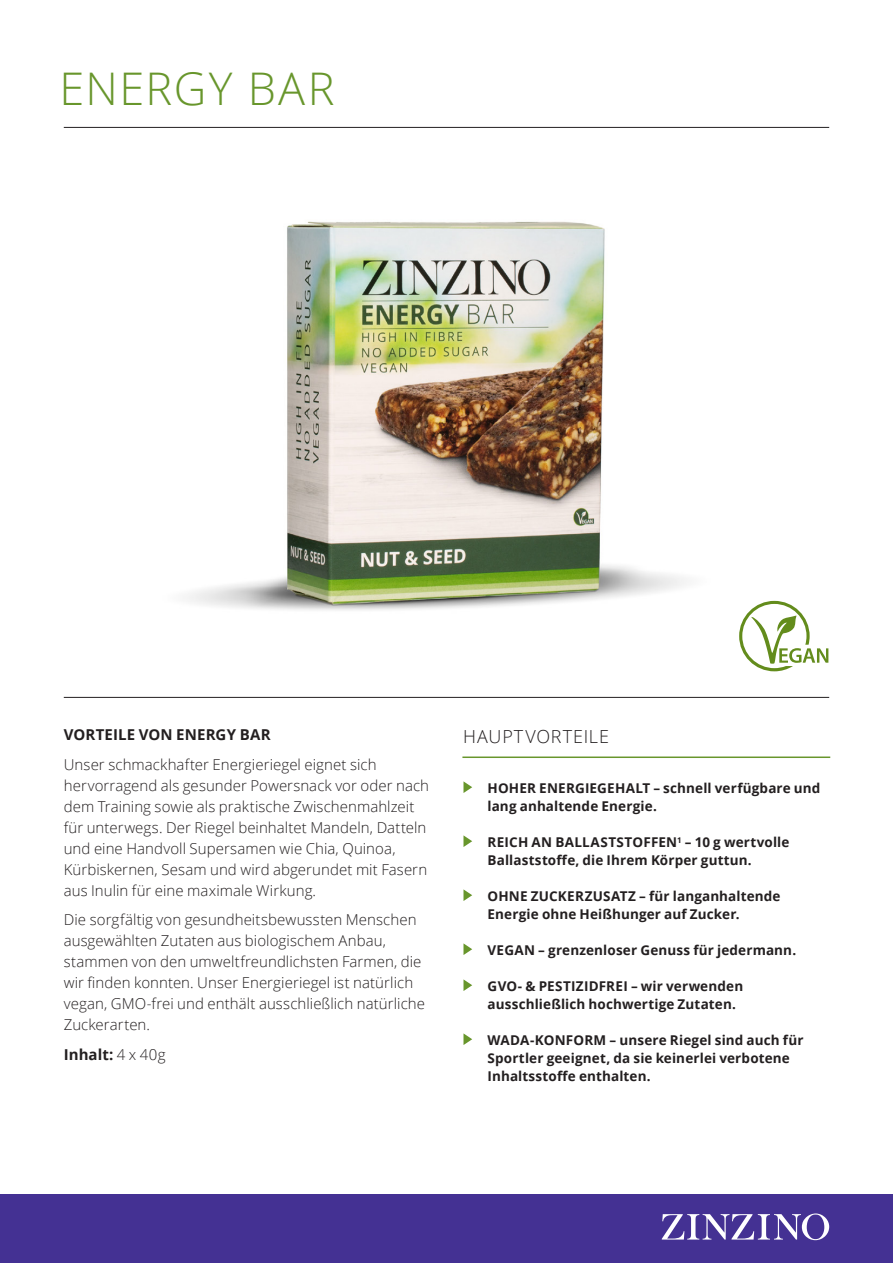
<style>
.page{position:relative;width:893px;height:1263px;background:#fff}
.page>*{position:absolute;margin:0;border:0;box-sizing:border-box;transform-origin:0 0}
.t1{font:300 45px "Open Sans";letter-spacing:.035em;color:#68962c}
.t2{font:300 18px "Open Sans";letter-spacing:.05em;color:#231f20}
.Brödtext_ingress_Lig{font:300 15px/21px "Open Sans";letter-spacing:.005em;color:#231f20}
.Brödtext_ingress_Lig-2{font:700 15px "Open Sans";letter-spacing:.005em;color:#231f20}
.Brödtext_Key_Benefit{font:700 13.5px/18px "Open Sans";letter-spacing:.01em;color:#231f20}
.s1{font-weight:300}
</style>
<div class="page">
<div style="left:0;top:1194px;width:893px;height:69px;background:#443193"></div>
<svg style="left:662px;top:1213px;width:167px;height:27px"></svg>
<img style="left:63px;top:126px;width:767px;height:572px">
<hr style="left:64px;top:697px;width:765px;height:1px;background:#231f20">
<hr style="left:64px;top:127px;width:765px;height:1px;background:#231f20">
<hr style="left:462px;top:756px;width:368px;height:2px;background:#68962c">
<svg style="left:739px;top:601px;width:89px;height:70px"></svg>
<svg style="left:463px;top:781px;width:9px;height:12px"></svg>
<svg style="left:463px;top:835px;width:9px;height:12px"></svg>
<svg style="left:463px;top:889px;width:9px;height:12px"></svg>
<svg style="left:463px;top:943px;width:9px;height:12px"></svg>
<svg style="left:463px;top:979px;width:9px;height:12px"></svg>
<svg style="left:463px;top:1033px;width:9px;height:12px"></svg>
<p class="t1" style="left:60px;top:57px;width:276px">ENERGY BAR</p>
<p class="Brödtext_ingress_Lig-2" style="left:64px;top:724px;width:208px">VORTEILE VON ENERGY BAR</p>
<p class="Brödtext_ingress_Lig" style="left:64px;top:753px;width:367px">Unser schmackhafter Energieriegel eignet sich hervorragend als gesunder Powersnack vor oder nach dem Training sowie als praktische Zwischenmahlzeit für unterwegs. Der Riegel beinhaltet Mandeln, Datteln und eine Handvoll Supersamen wie Chia, Quinoa, Kürbiskernen, Sesam und wird abgerundet mit Fasern aus Inulin für eine maximale Wirkung.</p>
<p class="Brödtext_ingress_Lig" style="left:64px;top:909px;width:363px">Die sorgfältig von gesundheitsbewussten Menschen ausgewählten Zutaten aus biologischem Anbau, stammen von den umweltfreundlichsten Farmen, die wir finden konnten. Unser Energieriegel ist natürlich vegan, GMO-frei und enthält ausschließlich natürliche Zuckerarten.</p>
<p class="Brödtext_ingress_Lig-2" style="left:64px;top:1044px;width:103px">Inhalt: <span class="s1">4 x 40g</span></p>
<p class="t2" style="left:463px;top:724px;width:147px">HAUPTVORTEILE</p>
<p class="Brödtext_Key_Benefit" style="left:487px;top:779px;width:334px">HOHER ENERGIEGEHALT – schnell verfügbare und lang anhaltende Energie.</p>
<p class="Brödtext_Key_Benefit" style="left:487px;top:833px;width:303px">REICH AN BALLASTSTOFFEN<sup>1</sup> – 10 g wertvolle</p>
<p class="Brödtext_Key_Benefit" style="left:487px;top:851px;width:266px">Ballaststoffe, die Ihrem Körper guttun.</p>
<p class="Brödtext_Key_Benefit" style="left:487px;top:887px;width:295px">OHNE ZUCKERZUSATZ – für langanhaltende</p>
<p class="Brödtext_Key_Benefit" style="left:487px;top:905px;width:254px">Energie ohne Heißhunger auf Zucker.</p>
<p class="Brödtext_Key_Benefit" style="left:487px;top:941px;width:310px">VEGAN – grenzenloser Genuss für jedermann.</p>
<p class="Brödtext_Key_Benefit" style="left:487px;top:977px;width:257px">GVO- &amp; PESTIZIDFREI – wir verwenden</p>
<p class="Brödtext_Key_Benefit" style="left:487px;top:995px;width:250px">ausschließlich hochwertige Zutaten.</p>
<p class="Brödtext_Key_Benefit" style="left:487px;top:1031px;width:317px">WADA-KONFORM – unsere Riegel sind auch für<br>Sportler geeignet, da sie keinerlei verbotene</p>
<p class="Brödtext_Key_Benefit" style="left:487px;top:1067px;width:165px">Inhaltsstoffe enthalten.</p>
</div>
